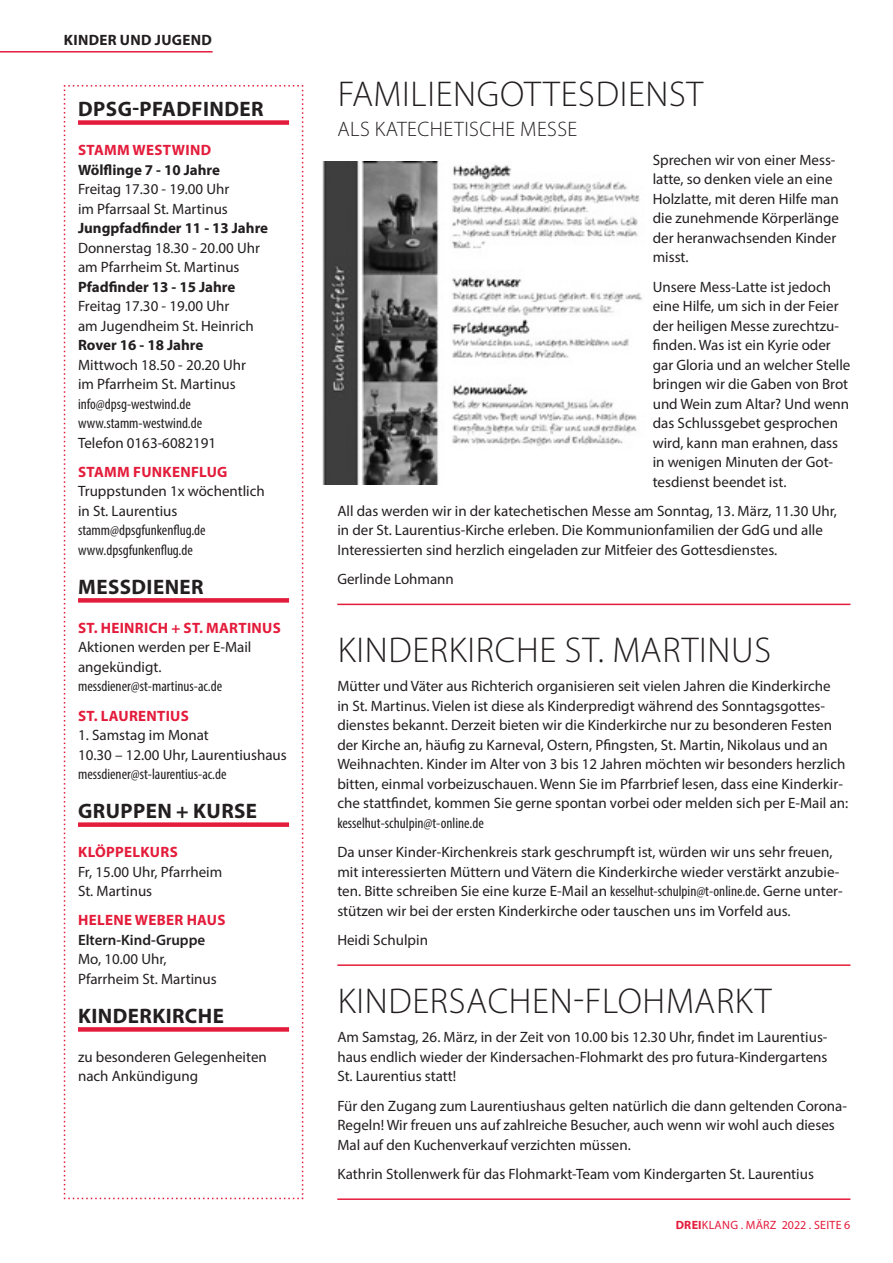
<style>
.page{position:relative;width:893px;height:1263px;background:#fff}
.page>*{position:absolute;margin:0;border:0;box-sizing:border-box;transform-origin:0 0}
.Überschrift_24{font:300 36px "Myriad Pro";letter-spacing:.02em;color:#231f20}
.Titel_einspaltig{font:700 21px "Myriad Pro";letter-spacing:.02em;color:#231f20}
.Überschrift_14_ohne{font:300 21px "Myriad Pro";letter-spacing:.02em;color:#231f20}
.Titel{font:700 21px "Myriad Pro";letter-spacing:.02em;color:#231f20}
.Fließtext{font:15px/19.5px "Myriad Pro";color:#231f20}
.Text_ohne_Abstand{font:15px/19.5px "Myriad Pro";color:#231f20}
.Text_mit_Abstand{font:15px/19.5px "Myriad Pro";color:#231f20}
.Fließtext_mit_Linie{font:15px "Myriad Pro";color:#231f20}
.Versalien_rot{font:700 15px "Myriad Pro";letter-spacing:.02em;color:#e41c3b}
.Text_mit_Abstand-2{font:condensed 15px "Myriad Pro";color:#231f20}
.Fett_ohne_Abstand{font:15px "Myriad Pro";color:#231f20}
.Text_ohne_Abstand-2{font:condensed 15px "Myriad Pro";color:#231f20}
.Fett_ohne_Abstand-2{font:700 15px "Myriad Pro";color:#231f20}
.Fließtext_ohne_Absta{font:15px "Myriad Pro";color:#231f20}
.Fließtext_ohne_Absta-2{font:700 15px "Myriad Pro";color:#231f20}
.Fett_ohne_Abstand-3{font:600 15px "Myriad Pro";color:#231f20}
.Fett_ohne_Abstand-4{font:700 15px "Myriad Pro";letter-spacing:.02em;color:#231f20}
.t1{font:12px "Myriad Pro";letter-spacing:.02em;color:#e41c3b}
.s1{font-stretch:condensed}
.s2{font-weight:700}
</style>
<div class="page">
<svg style="left:63px;top:85px;width:241px;height:1115px"></svg>
<hr style="left:337px;top:604px;width:513px;height:1px;background:#e41c3b">
<hr style="left:337px;top:964px;width:513px;height:2px;background:#e41c3b">
<hr style="left:337px;top:1198px;width:513px;height:2px;background:#e41c3b">
<img style="left:322px;top:162px;width:320px;height:323px">
<hr style="left:0;top:51px;width:213px;height:2px;background:#e41c3b">
<p class="Fett_ohne_Abstand-4" style="left:64px;top:30px;width:149px">KINDER UND JUGEND</p>
<p class="Titel_einspaltig" style="left:78px;top:95px;width:187px">DPSG-PFADFINDER</p>
<p class="Versalien_rot" style="left:78px;top:140px;width:134px">STAMM WESTWIND</p>
<p class="Fett_ohne_Abstand-2" style="left:78px;top:160px;width:144px">Wölflinge 7 - 10 Jahre</p>
<p class="Text_ohne_Abstand" style="left:78px;top:179px;width:153px">Freitag 17.30 - 19.00 Uhr</p>
<p class="Fett_ohne_Abstand" style="left:78px;top:199px;width:151px">im Pfarrsaal St. Martinus</p>
<p class="Fett_ohne_Abstand-2" style="left:78px;top:218px;width:192px">Jungpfadfinder 11 - 13 Jahre</p>
<p class="Text_ohne_Abstand" style="left:78px;top:238px;width:183px">Donnerstag 18.30 - 20.00 Uhr</p>
<p class="Fett_ohne_Abstand" style="left:78px;top:258px;width:163px">am Pfarrheim St. Martinus</p>
<p class="Fließtext_ohne_Absta-2" style="left:78px;top:277px;width:159px">Pfadfinder 13 - 15 Jahre</p>
<p class="Fließtext_ohne_Absta" style="left:78px;top:297px;width:153px">Freitag 17.30 - 19.00 Uhr</p>
<p class="Fließtext_ohne_Absta" style="left:78px;top:316px;width:177px">am Jugendheim St. Heinrich</p>
<p class="Fett_ohne_Abstand-2" style="left:78px;top:335px;width:127px">Rover 16 - 18 Jahre</p>
<p class="Text_ohne_Abstand" style="left:78px;top:355px;width:170px">Mittwoch 18.50 - 20.20 Uhr</p>
<p class="Fett_ohne_Abstand" style="left:78px;top:375px;width:159px">im Pfarrheim St. Martinus</p>
<p class="Text_ohne_Abstand-2" style="left:78px;top:395px;width:114px">info@dpsg-westwind.de</p>
<p class="Text_ohne_Abstand-2" style="left:78px;top:414px;width:126px">www.stamm-westwind.de</p>
<p class="Text_mit_Abstand" style="left:78px;top:433px;width:140px">Telefon 0163-6082191</p>
<p class="Versalien_rot" style="left:78px;top:462px;width:151px">STAMM FUNKENFLUG</p>
<p class="Text_ohne_Abstand" style="left:78px;top:481px;width:188px">Truppstunden 1x wöchentlich</p>
<p class="Text_ohne_Abstand" style="left:78px;top:501px;width:101px">in St. Laurentius</p>
<p class="Text_ohne_Abstand-2" style="left:78px;top:521px;width:129px">stamm@dpsgfunkenflug.de</p>
<p class="Text_mit_Abstand-2" style="left:78px;top:541px;width:116px">www.dpsgfunkenflug.de</p>
<p class="Titel_einspaltig" style="left:78px;top:573px;width:127px">MESSDIENER</p>
<p class="Versalien_rot" style="left:78px;top:618px;width:204px">ST. HEINRICH + ST. MARTINUS</p>
<p class="Text_ohne_Abstand" style="left:78px;top:637px;width:175px">Aktionen werden per E-Mail angekündigt.</p>
<p class="Text_mit_Abstand-2" style="left:78px;top:677px;width:146px">messdiener@st-martinus-ac.de</p>
<p class="Versalien_rot" style="left:78px;top:706px;width:112px">ST. LAURENTIUS</p>
<p class="Text_ohne_Abstand" style="left:78px;top:725px;width:132px">1. Samstag im Monat</p>
<p class="Text_ohne_Abstand" style="left:78px;top:745px;width:210px">10.30 – 12.00 Uhr, Laurentiushaus</p>
<p class="Text_mit_Abstand-2" style="left:78px;top:765px;width:150px">messdiener@st-laurentius-ac.de</p>
<p class="Titel_einspaltig" style="left:78px;top:797px;width:180px">GRUPPEN + KURSE</p>
<p class="Versalien_rot" style="left:78px;top:842px;width:101px">KLÖPPELKURS</p>
<p class="Text_mit_Abstand" style="left:78px;top:862px;width:146px">Fr, 15.00 Uhr, Pfarrheim<br>St. Martinus</p>
<p class="Versalien_rot" style="left:78px;top:910px;width:149px">HELENE WEBER HAUS</p>
<p class="Fett_ohne_Abstand-3" style="left:78px;top:930px;width:129px">Eltern-Kind-Gruppe</p>
<p class="Text_mit_Abstand" style="left:78px;top:949px;width:140px">Mo, 10.00 Uhr,<br>Pfarrheim St. Martinus</p>
<p class="Titel" style="left:78px;top:1002px;width:147px">KINDERKIRCHE</p>
<p class="Text_ohne_Abstand" style="left:78px;top:1047px;width:190px">zu besonderen Gelegenheiten</p>
<p class="Text_mit_Abstand" style="left:78px;top:1066px;width:122px">nach Ankündigung</p>
<p class="Überschrift_24" style="left:338px;top:73px;width:367px">FAMILIENGOTTESDIENST</p>
<p class="Überschrift_14_ohne" style="left:338px;top:116px;width:241px">ALS KATECHETISCHE MESSE</p>
<p class="Fließtext" style="left:653px;top:150px;width:188px">Sprechen wir von einer Mess&shy;latte, so denken viele an eine<br>Holzlatte, mit deren Hilfe man die zunehmende Körperlänge der heranwachsenden Kinder misst.</p>
<p class="Fließtext" style="left:653px;top:277px;width:199px">Unsere Mess-Latte ist jedoch eine Hilfe, um sich in der Feier der heiligen Messe zurechtzu&shy;finden. Was ist ein Kyrie oder gar Gloria und an welcher Stelle bringen wir die Gaben von Brot und Wein zum Altar? Und wenn das Schlussgebet gesprochen wird, kann man erahnen, dass in wenigen Minuten der Got&shy;tesdienst beendet ist.</p>
<p class="Fließtext" style="left:337px;top:501px;width:501px">All das werden wir in der katechetischen Messe am Sonntag, 13. März, 11.30 Uhr, in der St. Laurentius-Kirche erleben. Die Kommunionfamilien der GdG und alle<br>Interessierten sind herzlich eingeladen zur Mitfeier des Gottesdienstes.</p>
<p class="Fließtext_mit_Linie" style="left:337px;top:570px;width:118px">Gerlinde Lohmann</p>
<p class="Überschrift_24" style="left:338px;top:628px;width:435px">KINDERKIRCHE ST. MARTINUS</p>
<p class="Fließtext" style="left:337px;top:676px;width:512px">Mütter und Väter aus Richterich organisieren seit vielen Jahren die Kinderkirche<br>in St. Martinus. Vielen ist diese als Kinderpredigt während des Sonntagsgottes&shy;dienstes bekannt. Derzeit bieten wir die Kinderkirche nur zu besonderen Festen der Kirche an, häufig zu Karneval, Ostern, Pfingsten, St. Martin, Nikolaus und an Weihnachten. Kinder im Alter von 3 bis 12 Jahren möchten wir besonders herzlich bitten, einmal vorbeizuschauen. Wenn Sie im Pfarrbrief lesen, dass eine Kinderkir&shy;che stattfindet, kommen Sie gerne spontan vorbei oder melden sich per E-Mail an: <span class="s1">kesselhut-schulpin@t-online.de</span></p>
<p class="Fließtext" style="left:337px;top:842px;width:507px">Da unser Kinder-Kirchenkreis stark geschrumpft ist, würden wir uns sehr freuen, mit interessierten Müttern und Vätern die Kinderkirche wieder verstärkt anzubie&shy;ten. Bitte schreiben Sie eine kurze E-Mail an <span class="s1">kesselhut-schulpin@t-online.de</span>. Gerne unter&shy;stützen wir bei der ersten Kinderkirche oder tauschen uns im Vorfeld aus.</p>
<p class="Fließtext_mit_Linie" style="left:337px;top:931px;width:92px">Heidi Schulpin</p>
<p class="Überschrift_24" style="left:338px;top:979px;width:435px">KINDERSACHEN-FLOHMARKT</p>
<p class="Fließtext" style="left:337px;top:1027px;width:492px;text-align:justify">Am Samstag, 26. März, in der Zeit von 10.00 bis 12.30 Uhr, findet im Laurentius&shy;haus endlich wieder der Kindersachen-Flohmarkt des pro futura-Kindergartens St. Laurentius statt!</p>
<p class="Fließtext" style="left:337px;top:1096px;width:511px">Für den Zugang zum Laurentiushaus gelten natürlich die dann geltenden Corona-<br>Regeln! Wir freuen uns auf zahlreiche Besucher, auch wenn wir wohl auch dieses<br>Mal auf den Kuchenverkauf verzichten müssen.</p>
<p class="Fließtext_mit_Linie" style="left:337px;top:1165px;width:478px">Kathrin Stollenwerk für das Flohmarkt-Team vom Kindergarten St. Laurentius</p>
<p class="t1" style="left:676px;top:1218px;width:176px"><span class="s2">DREI</span>KLANG . MÄRZ 2022 . SEITE 6</p>
</div>
